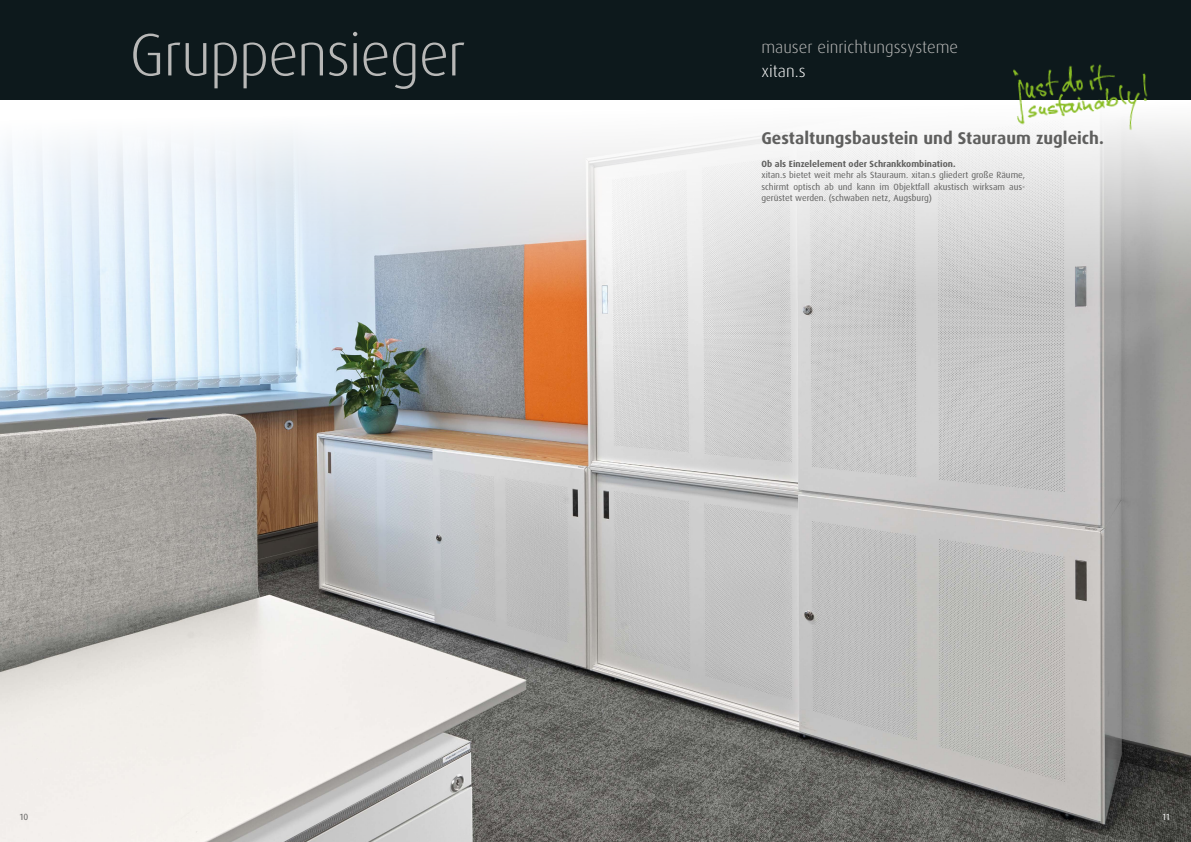
<style>
.page{position:relative;width:1191px;height:842px;background:#fff}
.page>*{position:absolute;margin:0;border:0;box-sizing:border-box;transform-origin:0 0}
.t1{font:300 60px "Dax OT";letter-spacing:-.02em;color:#b8b8b7}
.t2{font:700 17px "Dax OT";color:#5f5f5e}
.t3{font:300 17px "Dax OT";color:#b8b8b7}
.t4{font:300 17px "Dax OT";color:#fff}
.t5{font:9px/11.5px "Dax OT";color:#5f5f5e;text-align:justify}
.t6{font:700 9px "Dax OT";color:#5f5f5e}
.t7{font:9px "Dax OT";color:#fff}
</style>
<div class="page">
<img style="left:0;top:319px;width:1191px;height:523px">
<svg style="left:0;top:99px;width:1191px;height:220px"></svg>
<div style="left:0;top:0;width:1191px;height:99px;background:#0d191c"></div>
<img style="left:1005px;top:64px;width:154px;height:80px">
<h1 class="t1" style="left:130px;top:17px;width:337px">Gruppensieger</h1>
<h2 class="t3" style="left:761px;top:36px;width:198px">mauser einrichtungssysteme</h2>
<h2 class="t4" style="left:761px;top:60px;width:46px">xitan.s</h2>
<h2 class="t2" style="left:761px;top:127px;width:344px">Gestaltungsbaustein und Stauraum zugleich.</h2>
<p class="t6" style="left:761px;top:158px;width:196px">Ob als Einzelelement oder Schrankkombination.</p>
<p class="t5" style="left:761px;top:169px;width:265px">xitan.s bietet weit mehr als Stauraum. xitan.s gliedert große Räume, schirmt optisch ab und kann im Objektfall akustisch wirksam aus&shy;gerüstet werden. (schwaben netz, Augsburg)</p>
<p class="t5" style="left:20px;top:811px;width:10px">10</p>
<p class="t7" style="left:1162px;top:811px;width:9px">11</p>
</div>
